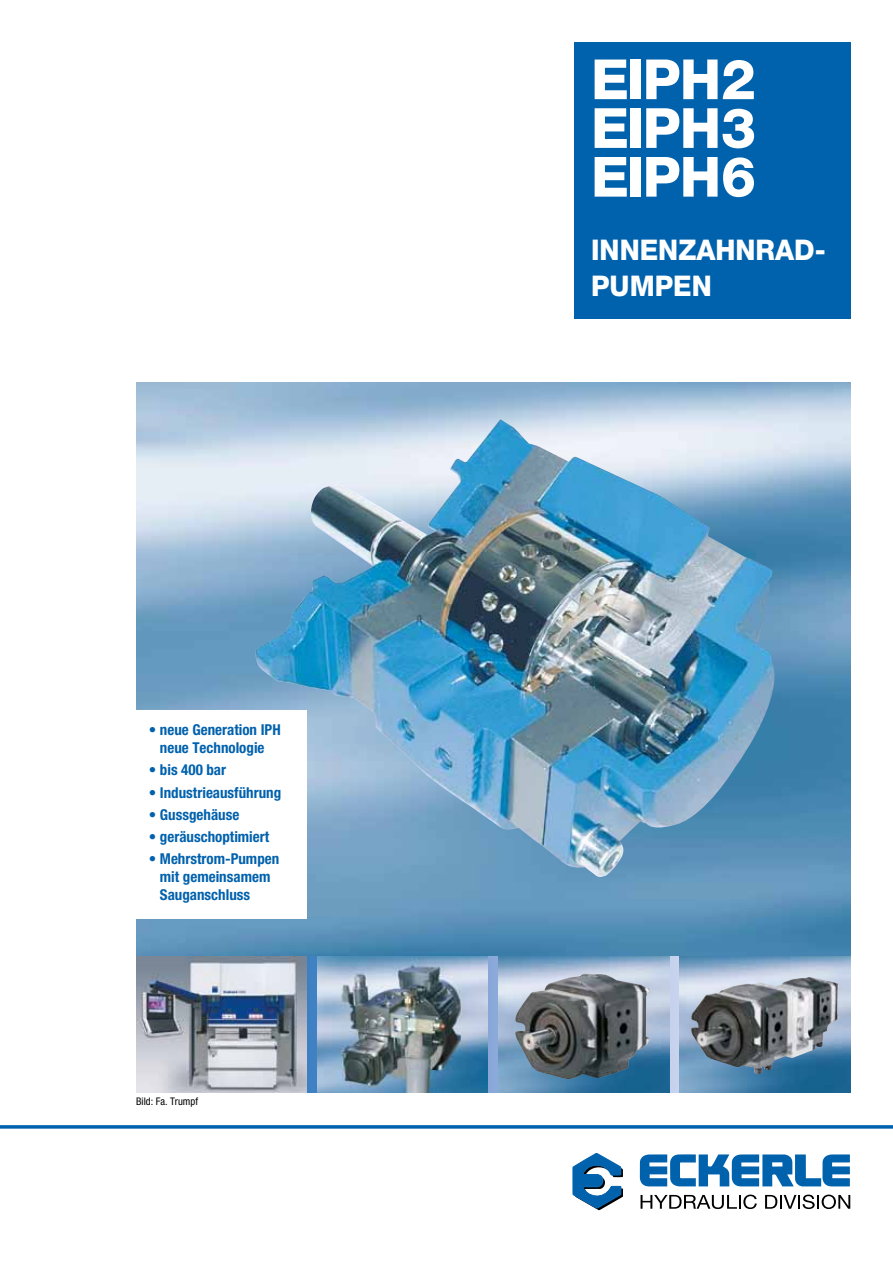
<style>
.page{position:relative;width:893px;height:1263px;background:#fff}
.page>*{position:absolute;margin:0;border:0;box-sizing:border-box;transform-origin:0 0}
.t1{font:800 55.5px/48.8px "Helvetica Neue LT Std";letter-spacing:-.025em;color:#fff;text-align:justify}
.t2{font:800 28.5px/36px "Helvetica Neue LT Std";color:#fff;scale:.95 1}
.t3{font:700 condensed 15px/18px "Helvetica Neue LT Std";color:#0061ad;text-align:center}
.t4{font:condensed 10.5px "Helvetica Neue LT Std";color:#000}
</style>
<div class="page">
<img style="left:136px;top:383px;width:714px;height:574px">
<svg style="left:307px;top:957px;width:373px;height:136px;background:#84a8d6"></svg>
<div style="left:574px;top:43px;width:276px;height:276px;background:#0061ad"></div>
<svg style="left:640px;top:1154px;width:210px;height:32px"></svg>
<svg style="left:573px;top:1153px;width:50px;height:57px"></svg>
<svg style="left:641px;top:1194px;width:116px;height:15px"></svg>
<svg style="left:765px;top:1194px;width:85px;height:15px"></svg>
<img style="left:136px;top:957px;width:171px;height:136px">
<img style="left:317px;top:957px;width:171px;height:136px">
<img style="left:680px;top:957px;width:170px;height:136px">
<hr style="left:0;top:1125px;width:893px;height:3px;background:#0061ad">
<div style="left:136px;top:710px;width:171px;height:209px;background:#fff"></div>
<img style="left:691px;top:977px;width:117px;height:97px">
<img style="left:499px;top:957px;width:170px;height:136px">
<img style="left:515px;top:974px;width:135px;height:105px">
<img style="left:255px;top:419px;width:520px;height:460px">
<p class="t3" style="left:149px;top:720px;width:133px">• neue Generation IPH neue Technologie</p>
<p class="t3" style="left:149px;top:761px;width:79px">• bis 400 bar</p>
<p class="t3" style="left:149px;top:783px;width:134px">• Industrieausführung</p>
<p class="t3" style="left:149px;top:805px;width:92px">• Gussgehäuse</p>
<p class="t3" style="left:149px;top:827px;width:122px">• geräuschoptimiert</p>
<p class="t3" style="left:160px;top:850px;width:121px;text-align:left;text-indent:-11px">• Mehrstrom-Pumpen mit gemeinsamem<br>Sauganschluss</p>
<p class="t4" style="left:136px;top:1095px;width:63px">Bild: Fa. Trumpf</p>
<h1 class="t1" style="left:591px;top:55px;width:166px">EIPH2<br>EIPH3<br>EIPH6</h1>
<h2 class="t2" style="left:591px;top:232px;width:249px">INNENZAHNRAD-<br>PUMPEN</h2>
</div>
